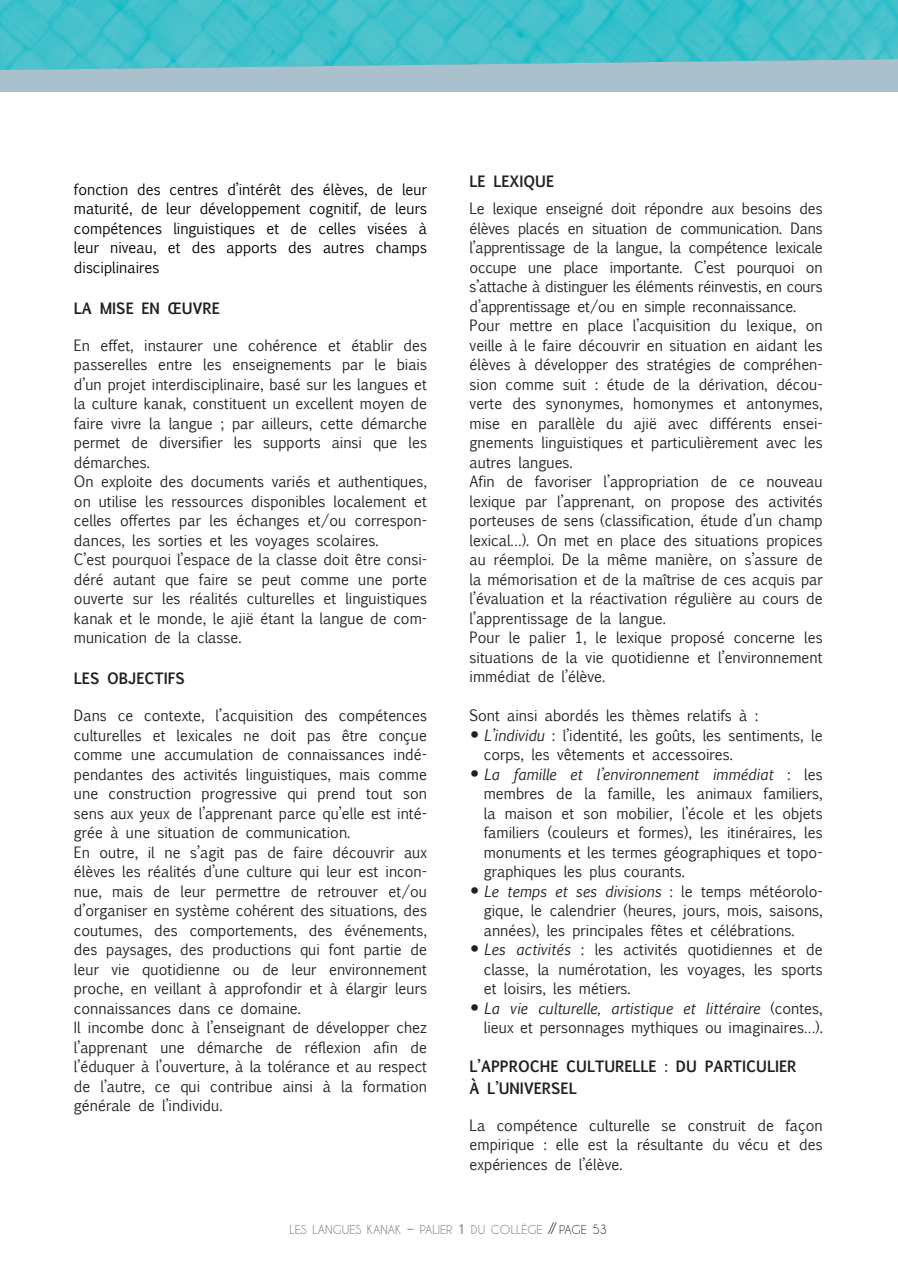
<style>
.page{position:relative;width:898px;height:1264px;background:#fff}
.page>*{position:absolute;margin:0;border:0;box-sizing:border-box;transform-origin:0 0}
.t1{font:15px/19.5px "Euphemia UCAS";color:#231f20;scale:.96 1}
.t2{font:15px/19.5px "Euphemia UCAS";color:#000001;text-align:justify;scale:.96 1}
.t3{font:700 15px/21.6px "Euphemia UCAS";color:#231f20;scale:.96 1}
.t4{font:11.55px "Caviar Dreams";color:#6c6d70}
.s1{font-family:"Calibri";font-size:21px}
.s2{font-style:italic}
.s3{font-size:16.5px}
.s4{font-family:"DIN";font-size:13.5px}
.s5{font-size:15px;color:#231f20}
.s6{color:#231f20}
.s7{font-size:12px;color:#231f20}
</style>
<div class="page">
<div style="left:0;top:39px;width:897px;height:53px;background:#aac1cd"></div>
<img style="left:0;top:0;width:897px;height:70px">
<p class="t2" style="left:74px;top:179px;width:369px">fonction des centres d’intérêt des élèves, de leur maturité, de leur développement cognitif, de leurs compétences linguistiques et de celles visées à leur niveau, et des apports des autres champs disciplinaires</p>
<p class="t3" style="left:74px;top:297px;width:153px">LA MISE EN ŒUVRE</p>
<p class="t1" style="left:74px;top:335px;width:369px">En effet, instaurer une cohérence et établir des passerelles entre les enseignements par le biais d’un projet interdisciplinaire, basé sur les langues et la culture kanak, constituent un excellent moyen de faire vivre la langue ; par ailleurs, cette démarche permet de diversifier les supports ainsi que les démarches.<br>On exploite des documents variés et authentiques, on utilise les ressources disponibles localement et celles offertes par les échanges et/ou correspon&shy;dances, les sorties et les voyages scolaires.<br>C’est pourquoi l’espace de la classe doit être consi&shy;déré autant que faire se peut comme une porte ouverte sur les réalités culturelles et linguistiques kanak et le monde, le ajië étant la langue de com&shy;munication de la classe.</p>
<p class="t3" style="left:74px;top:668px;width:117px">LES OBJ ECTIFS</p>
<p class="t1" style="left:74px;top:706px;width:369px">Dans ce contexte, l’acquisition des compétences culturelles et lexicales ne doit pas être conçue comme une accumulation de connaissances indé&shy;pendantes des activités linguistiques, mais comme une construction progressive qui prend tout son sens aux yeux de l’apprenant parce qu’elle est inté&shy;grée à une situation de communication.<br>En outre, il ne s’agit pas de faire découvrir aux élèves les réalités d’une culture qui leur est incon&shy;nue, mais de leur permettre de retrouver et/ou d’organiser en système cohérent des situations, des coutumes, des comportements, des événements, des paysages, des productions qui font partie de leur vie quotidienne ou de leur environnement proche, en veillant à approfondir et à élargir leurs connaissances dans ce domaine.<br>Il incombe donc à l’enseignant de développer chez l’apprenant une démarche de réflexion afin de l’éduquer à l’ouverture, à la tolérance et au respect de l’autre, ce qui contribue ainsi à la formation générale de l’individu.</p>
<p class="t3" style="left:469px;top:170px;width:90px">LE LEXIQUE</p>
<p class="t1" style="left:469px;top:199px;width:369px">Le lexique enseigné doit répondre aux besoins des élèves placés en situation de communication. Dans l’apprentissage de la langue, la compétence lexicale occupe une place importante. C’est pourquoi on s’attache à distinguer les éléments réinvestis, en cours d’apprentissage et/ou en simple reconnaissance.<br>Pour mettre en place l’acquisition du lexique, on veille à le faire découvrir en situation en aidant les élèves à développer des stratégies de compréhen&shy;sion comme suit : étude de la dérivation, décou&shy;verte des synonymes, homonymes et antonymes, mise en parallèle du ajië avec différents ensei&shy;gnements linguistiques et particulièrement avec les autres langues.<br>Afin de favoriser l’appropriation de ce nouveau lexique par l’apprenant, on propose des activités porteuses de sens (classification, étude d’un champ lexical…). On met en place des situations propices au réemploi. De la même manière, on s’assure de la mémorisation et de la maîtrise de ces acquis par l’évaluation et la réactivation régulière au cours de l’apprentissage de la langue.<br>Pour le palier 1, le lexique proposé concerne les situations de la vie quotidienne et l’environnement immédiat de l’élève.</p>
<p class="t1" style="left:469px;top:706px;width:302px">Sont ainsi abordés les thèmes relatifs à :</p>
<p class="t1" style="left:484px;top:725px;width:354px;text-indent:-14px"><span class="s1">•</span> <span class="s2">L’individu</span> : l’identité, les goûts, les sentiments, le corps, les vêtements et accessoires.</p>
<p class="t1" style="left:484px;top:764px;width:354px;text-align:justify;text-indent:-14px"><span class="s1">•</span> <span class="s2">La famille et l’environnement immédiat</span> : les membres de la famille, les animaux familiers, la maison et son mobilier, l’école et les objets familiers (couleurs et formes), les itinéraires, les monuments et les termes géographiques et topo&shy;graphiques les plus courants.</p>
<p class="t1" style="left:484px;top:881px;width:354px;text-align:justify;text-indent:-14px"><span class="s1">•</span> <span class="s2">Le temps et ses divisions</span> : le temps météorolo&shy;gique, le calendrier (heures, jours, mois, saisons, années), les principales fêtes et célébrations.</p>
<p class="t1" style="left:484px;top:940px;width:354px;text-align:justify;text-indent:-14px"><span class="s1">•</span> <span class="s2">Les activités</span> : les activités quotidiennes et de classe, la numérotation, les voyages, les sports et loisirs, les métiers.</p>
<p class="t1" style="left:469px;top:998px;width:369px;text-align:right"><span class="s1">•</span> <span class="s2">La vie culturelle, artistique et littéraire</span> (contes, lieux et personnages mythiques ou imaginaires…).</p>
<p class="t3" style="left:469px;top:1055px;width:23px">L’APP</p>
<p class="t3" style="left:469px;top:1055px;width:342px;text-indent:39px">ROCHE CULTURELLE : DU PARTICULIER<br>À L’UNIVERSEL</p>
<p class="t1" style="left:469px;top:1115px;width:369px;text-align:justify">La compétence culturelle se construit de façon empirique : elle est la résultante du vécu et des expériences de l’élève.</p>
<p class="t4" style="left:289px;top:1223px;width:319px">LES LANGUES KANAK <span class="s3">–</span> PALIER <span class="s4">1</span> DU COLLÈGE <span class="s5">//</span> <span class="s6">PAGE</span> <span class="s7">53</span></p>
</div>
